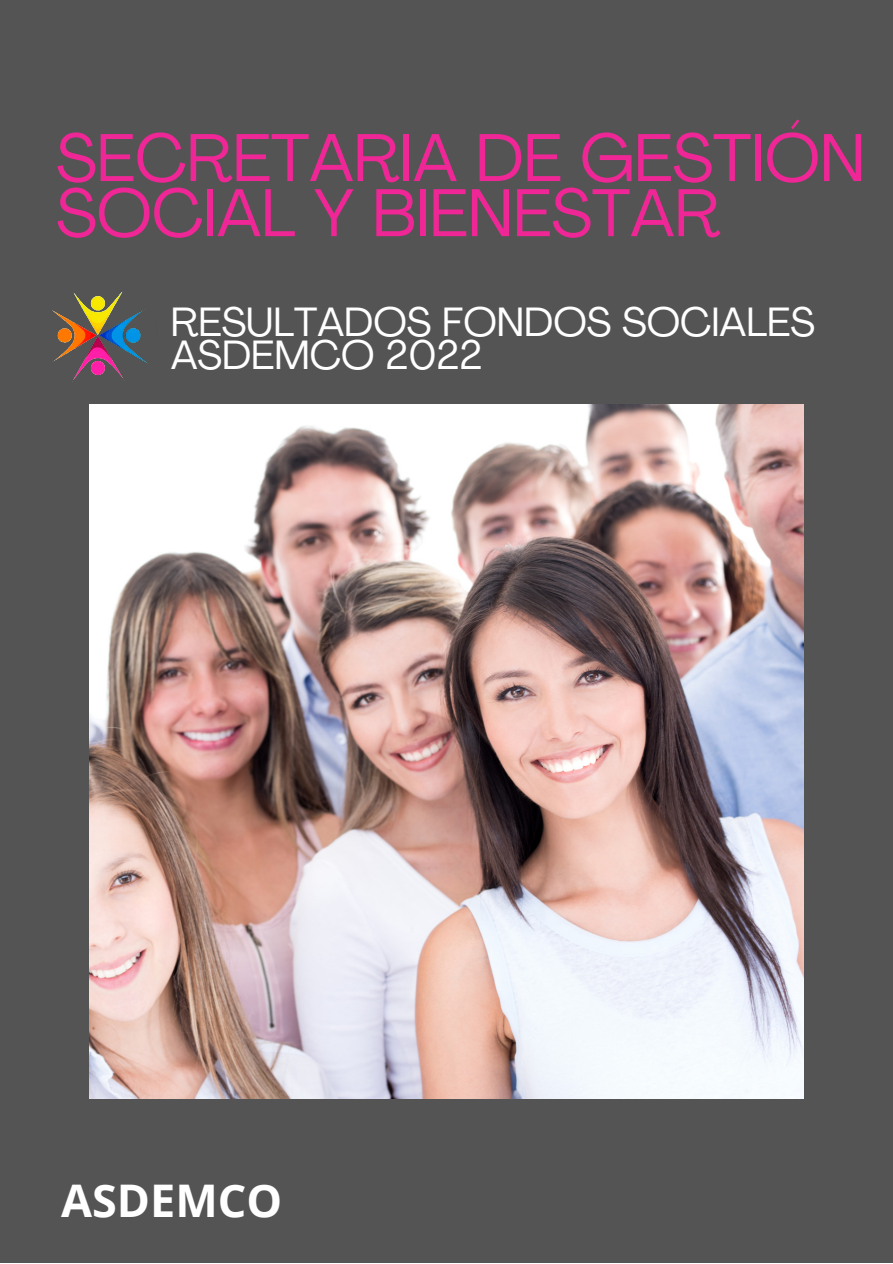
<style>
.page{position:relative;width:893px;height:1264px;background:#fff}
.page>*{position:absolute;margin:0;border:0;box-sizing:border-box;transform-origin:0 0}
.t1{font:66.6px/55.1px "Agrandir";color:#ef2696}
.t2{font:700 45px "Open Sans";color:#fff}
.t3{font:40.35px/32.5px "Agrandir";color:#fff}
</style>
<div class="page">
<div style="left:0;top:0;width:892px;height:1262px;background:#545454"></div>
<img style="left:52px;top:292px;width:96px;height:90px">
<img style="left:89px;top:405px;width:714px;height:693px">
<p class="t1" style="left:56px;top:137px;width:810px">SECRETARIA DE GESTIÓN<br>SOCIAL Y BIENESTAR</p>
<p class="t3" style="left:171px;top:309px;width:645px">RESULTADOS FONDOS SOCIALES<br>ASDEMCO 2022</p>
<p class="t2" style="left:61px;top:1168px;width:222px">ASDEMCO</p>
</div>
